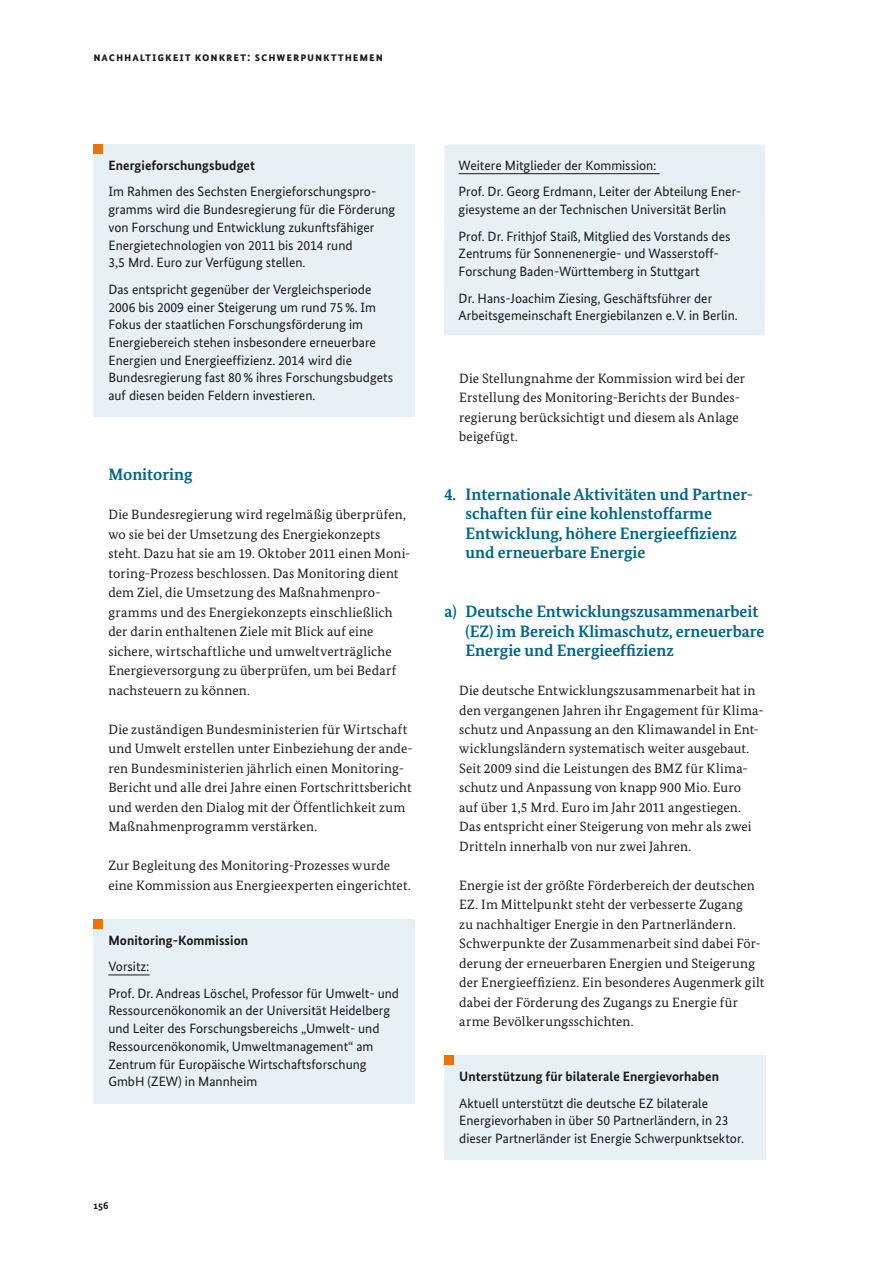
<style>
.page{position:relative;width:893px;height:1263px;background:#fff}
.page>*{position:absolute;margin:0;border:0;box-sizing:border-box;transform-origin:0 0}
.t1{font:700 16.5px/19.5px "Bundes Serif";color:#006587}
.t2{font:13.5px/19.5px "Bundes Serif";letter-spacing:.01em;color:#1b1917}
.H8{font:13.5px/17.7px "Bundes Sans";color:#1b1917}
.H7{font:700 13.5px "Bundes Sans";letter-spacing:.005em;color:#1b1917}
.t3{font:700 12.75px "Bundes Sans";letter-spacing:.07em;color:#1b1917}
.t4{font:700 10.5px "Bundes Sans";color:#1b1917}
</style>
<div class="page">
<div style="left:94px;top:145px;width:321px;height:272px;background:#e6f0f5"></div>
<div style="left:94px;top:145px;width:9px;height:9px;background:#f07000"></div>
<div style="left:94px;top:919px;width:321px;height:185px;background:#e6f0f5"></div>
<hr style="left:108px;top:974px;width:42px;height:1px;background:#1b1917">
<div style="left:94px;top:919px;width:9px;height:10px;background:#f07000"></div>
<div style="left:444px;top:145px;width:321px;height:190px;background:#e6f0f5"></div>
<hr style="left:459px;top:173px;width:201px;height:1px;background:#1b1917">
<div style="left:444px;top:1056px;width:321px;height:104px;background:#e6f0f5"></div>
<div style="left:444px;top:1056px;width:10px;height:9px;background:#f07000"></div>
<p class="t3" style="left:94px;top:49px;width:291px">Nachhaltigkeit konkret: Schwerpunktthemen</p>
<p class="H7" style="left:108px;top:157px;width:148px">Energieforschungsbudget</p>
<p class="H8" style="left:108px;top:183px;width:288px">Im Rahmen des Sechsten Energieforschungspro&shy;gramms wird die Bundesregierung für die Förderung von Forschung und Entwicklung zukunftsfähiger Energietechnologien von 2011 bis 2014 rund<br>3,5 Mrd. Euro zur Verfügung stellen.</p>
<p class="H8" style="left:108px;top:280px;width:286px">Das entspricht gegenüber der Vergleichsperiode 2006 bis 2009 einer Steigerung um rund 75 %. Im Fokus der staatlichen Forschungsförderung im Energiebereich stehen insbesondere erneuerbare Energien und Energieeffizienz. 2014 wird die Bundesregierung fast 80 % ihres Forschungsbudgets auf diesen beiden Feldern investieren.</p>
<h6 class="t1" style="left:108px;top:465px;width:86px">Monitoring</h6>
<p class="t2" style="left:108px;top:505px;width:299px">Die Bundesregierung wird regelmäßig überprüfen, wo sie bei der Umsetzung des Energiekonzepts steht. Dazu hat sie am 19. Oktober 2011 einen Moni toring-Prozess beschlossen. Das Monitoring dient dem Ziel, die Umsetzung des Maßnahmenpro gramms und des Energiekonzepts einschließlich der darin enthaltenen Ziele mit Blick auf eine sichere, wirtschaftliche und umweltverträgliche Energieversorgung zu überprüfen, um bei Bedarf nachsteuern zu können.</p>
<p class="t2" style="left:108px;top:719px;width:305px">Die zuständigen Bundesministerien für Wirtschaft und Umwelt erstellen unter Einbeziehung der ande ren Bundesministerien jährlich einen Monitoring Bericht und alle drei Jahre einen Fortschrittsbericht und werden den Dialog mit der Öffentlichkeit zum Maßnahmenprogramm verstärken.</p>
<p class="t2" style="left:108px;top:856px;width:304px">Zur Begleitung des Monitoring-Prozesses wurde eine Kommission aus Energieexperten eingerichtet.</p>
<p class="H7" style="left:108px;top:932px;width:141px">Monitoring-Kommission</p>
<p class="H8" style="left:108px;top:957px;width:43px">Vorsitz:</p>
<p class="H8" style="left:108px;top:984px;width:292px">Prof. Dr. Andreas Löschel, Professor für Umwelt- und Ressourcen ökonomik an der Universität Heidelberg und Leiter des Forschungsbereichs „Umwelt- und Ressourcenökonomik, Umweltmanagement“ am Zentrum für Europäische Wirtschaftsforschung GmbH (ZEW) in Mannheim</p>
<p class="t4" style="left:94px;top:1199px;width:17px">156</p>
<p class="H8" style="left:459px;top:156px;width:199px">Weitere Mitglieder der Kommission:</p>
<p class="H8" style="left:459px;top:183px;width:284px">Prof. Dr. Georg Erdmann, Leiter der Abteilung Ener&shy;giesysteme an der Technischen Universität Berlin</p>
<p class="H8" style="left:459px;top:227px;width:273px">Prof. Dr. Frithjof Staiß, Mitglied des Vorstands des<br>Zentrums für Sonnenenergie- und Wasserstoff-<br>Forschung Baden-Württemberg in Stuttgart</p>
<p class="H8" style="left:459px;top:289px;width:281px">Dr. Hans-Joachim Ziesing, Geschäftsführer der<br>Arbeitsgemeinschaft Energiebilanzen e. V. in Berlin.</p>
<p class="t2" style="left:459px;top:368px;width:287px">Die Stellungnahme der Kommission wird bei der</p>
<p class="t2" style="left:459px;top:407px;width:281px">regierung berücksichtigt und diesem als Anlage beigefügt.</p>
<p class="t2" style="left:459px;top:388px;width:281px">Erstellung des Monitoring-Berichts der Bundes-</p>
<h4 class="t1" style="left:466px;top:484px;width:283px;text-indent:-21px">4. Internationale Aktivitäten und Partner schaften für eine kohlenstoffarme Entwicklung, höhere Energieeffizienz und erneuerbare Energie</h4>
<h5 class="t1" style="left:466px;top:601px;width:300px;text-indent:-21px">a) Deutsche Entwicklungszusammenarbeit (EZ) im Bereich Klimaschutz, erneuerbare<br>Energie und Energieeffizienz</h5>
<p class="t2" style="left:459px;top:680px;width:301px">Die deutsche Entwicklungszusammenarbeit hat in den vergangenen Jahren ihr Engagement für Klima schutz und Anpassung an den Klimawandel in Ent wicklungsländern systematisch weiter ausgebaut.<br>Seit 2009 sind die Leistungen des BMZ für Klima schutz und Anpassung von knapp 900 Mio. Euro auf über 1,5 Mrd. Euro im Jahr 2011 angestiegen.<br>Das entspricht einer Steigerung von mehr als zwei Dritteln innerhalb von nur zwei Jahren.</p>
<p class="t2" style="left:459px;top:875px;width:307px">Energie ist der größte Förderbereich der deutschen EZ. Im Mittelpunkt steht der verbesserte Zugang<br>zu nachhaltiger Energie in den Partnerländern.<br>Schwerpunkte der Zusammenarbeit sind dabei För derung der erneuerbaren Energien und Steigerung der Energieeffizienz. Ein besonderes Augenmerk gilt dabei der Förderung des Zugangs zu Energie für arme Bevölkerungsschichten.</p>
<h6 class="H7" style="left:459px;top:1068px;width:261px">Unterstützung für bilaterale Energievorhaben</h6>
<p class="H8" style="left:459px;top:1094px;width:286px">Aktuell unterstützt die deutsche EZ bilaterale<br>Energievorhaben in über 50 Partnerländern, in 23 dieser Partnerländer ist Energie Schwerpunktsektor.</p>
</div>
